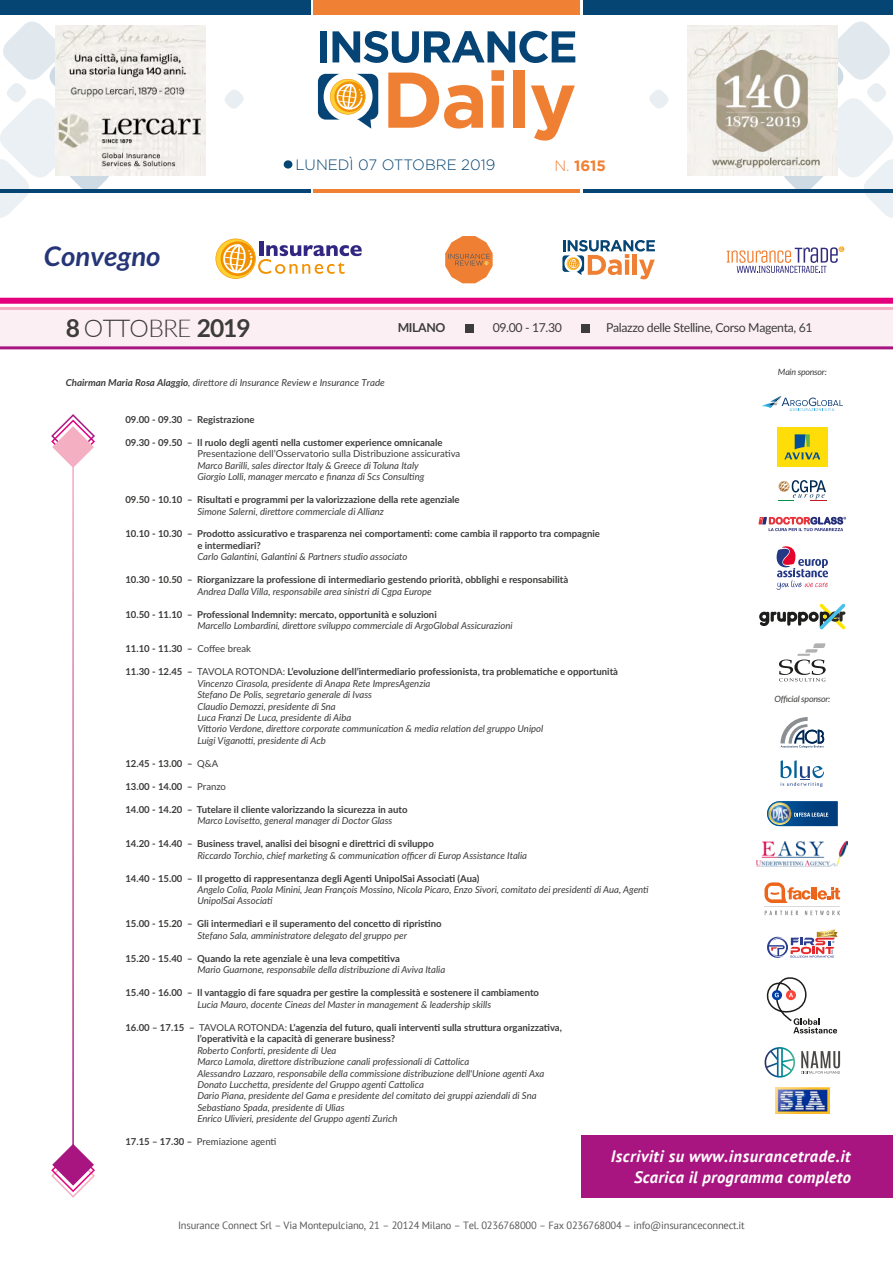
<style>
.page{position:relative;width:893px;height:1263px;background:#fff}
.page>*{position:absolute;margin:0;border:0;box-sizing:border-box;transform-origin:0 0}
.t1{font:italic 700 27px "Lato";color:#263577}
.t2{font:300 24.6px "Lato";letter-spacing:-.03em;color:#3c3c3b}
.t3{font:italic 700 16.5px "PT Sans";letter-spacing:.03em;color:#fff}
.t4{font:300 15px "Gotham";color:#054573}
.t5{font:700 15px "Gotham";color:#f08033}
.t6{font:12.3px "Lato";letter-spacing:-.03em;color:#3c3c3b}
.t7{font:700 12.3px "Lato";letter-spacing:-.03em;color:#3c3c3b}
.t8{font:10.5px "PT Sans";letter-spacing:-.02em;color:#575756}
.t9{font:italic 9.6px/11.4px "Lato";color:#3c3c3b}
.t10{font:700 9.6px/11.4px "Lato";color:#3c3c3b}
.t11{font:9.6px "Lato";color:#3c3c3b}
.t12{font:italic 8.7px "Lato";letter-spacing:-.025em;color:#3c3c3b}
.s1{font-weight:700}
.s2{font-weight:300}
.s3{font-weight:400}
.s4{font-weight:700;font-style:normal}
.s5{font-style:normal}
</style>
<div class="page">
<div style="left:583px;top:0;width:310px;height:15px;background:#054573"></div>
<div style="left:314px;top:0;width:266px;height:15px;background:#f08033"></div>
<hr style="left:583px;top:189px;width:310px;height:3px;background:#054573">
<hr style="left:314px;top:189px;width:266px;height:3px;background:#f08033">
<svg style="left:649px;top:90px;width:19px;height:19px"></svg>
<svg style="left:225px;top:90px;width:19px;height:19px"></svg>
<svg style="left:691px;top:21px;width:202px;height:197px"></svg>
<svg style="left:0;top:21px;width:202px;height:197px"></svg>
<svg style="left:318px;top:74px;width:60px;height:55px"></svg>
<svg style="left:388px;top:73px;width:95px;height:56px"></svg>
<svg style="left:491px;top:70px;width:13px;height:58px"></svg>
<div style="left:513px;top:70px;width:12px;height:58px;background:#ef7f32"></div>
<svg style="left:531px;top:85px;width:44px;height:56px"></svg>
<div style="left:320px;top:31px;width:7px;height:31px;background:#054474"></div>
<svg style="left:332px;top:31px;width:243px;height:32px"></svg>
<hr style="left:0;top:189px;width:310px;height:3px;background:#054573">
<div style="left:0;top:0;width:310px;height:15px;background:#054573"></div>
<div style="left:284px;top:160px;width:8px;height:9px;background:#054573;border-radius:50%"></div>
<img style="left:688px;top:26px;width:150px;height:150px">
<img style="left:55px;top:26px;width:150px;height:150px">
<div style="left:581px;top:1136px;width:312px;height:62px;background:#a91580"></div>
<svg style="left:216px;top:239px;width:146px;height:40px"></svg>
<div style="left:0;top:308px;width:893px;height:40px;background:#fceff3"></div>
<div style="left:581px;top:324px;width:8px;height:8px;background:#3c3c3b"></div>
<div style="left:465px;top:324px;width:8px;height:8px;background:#3c3c3b"></div>
<svg style="left:51px;top:1144px;width:44px;height:54px"></svg>
<svg style="left:51px;top:414px;width:44px;height:54px"></svg>
<hr style="left:0;top:307px;width:893px;height:3px;background:#f4afc3">
<hr style="left:0;top:346px;width:893px;height:3px;background:#a91580">
<div style="left:0;top:298px;width:893px;height:6px;background:#e5007e"></div>
<svg style="left:727px;top:246px;width:117px;height:27px"></svg>
<svg style="left:445px;top:236px;width:48px;height:47px"></svg>
<svg style="left:562px;top:240px;width:93px;height:39px"></svg>
<svg style="left:780px;top:717px;width:44px;height:31px"></svg>
<svg style="left:767px;top:801px;width:71px;height:25px;background:#386b96"></svg>
<div style="left:777px;top:427px;width:50px;height:39px;background:#ffdd08"></div>
<svg style="left:784px;top:434px;width:36px;height:25px"></svg>
<svg style="left:762px;top:396px;width:81px;height:15px"></svg>
<svg style="left:758px;top:517px;width:88px;height:14px"></svg>
<svg style="left:776px;top:546px;width:52px;height:44px"></svg>
<svg style="left:759px;top:604px;width:86px;height:25px"></svg>
<svg style="left:779px;top:643px;width:47px;height:38px"></svg>
<svg style="left:767px;top:930px;width:71px;height:28px"></svg>
<svg style="left:766px;top:977px;width:71px;height:56px"></svg>
<svg style="left:778px;top:480px;width:48px;height:21px"></svg>
<svg style="left:781px;top:760px;width:43px;height:27px"></svg>
<img style="left:757px;top:841px;width:91px;height:26px">
<svg style="left:764px;top:1047px;width:76px;height:31px"></svg>
<svg style="left:765px;top:911px;width:33px;height:4px"></svg>
<svg style="left:805px;top:911px;width:35px;height:4px"></svg>
<svg style="left:764px;top:882px;width:76px;height:21px"></svg>
<hr style="left:764px;top:906px;width:76px;height:1px;background:#dadada">
<img style="left:776px;top:1088px;width:53px;height:25px">
<h1 class="t1" style="left:44px;top:237px;width:118px">Convegno</h1>
<h2 class="t2" style="left:66px;top:311px;width:187px"><span class="s1">8</span> OTTOBRE <span class="s1">2019</span></h2>
<h3 class="t4" style="left:296px;top:157px;width:201px">LUNEDÌ 07 OTTOBRE 2019</h3>
<h3 class="t5" style="left:554px;top:157px;width:53px"><span class="s2">N.</span> 1615</h3>
<p class="t7" style="left:398px;top:318px;width:49px">MILANO</p>
<p class="t6" style="left:493px;top:319px;width:71px">09.00 - 17.30</p>
<p class="t6" style="left:606px;top:319px;width:208px">Palazzo delle Stelline, Corso Magenta, 61</p>
<p class="t12" style="left:778px;top:366px;width:50px">Main sponsor:</p>
<p class="t9" style="left:66px;top:377px;width:321px"><span class="s1">Chairman Maria Rosa Alaggio</span>, direttore di Insurance Review e Insurance Trade</p>
<p class="t10" style="left:125px;top:413px;width:131px">09.00 - 09.30 – Registrazione</p>
<p class="t10" style="left:125px;top:436px;width:319px">09.30 - 09.50 – Il ruolo degli agenti nella customer experience omnicanale</p>
<p class="t11" style="left:197px;top:447px;width:264px">Presentazione dell’Osservatorio sulla Distribuzione assicurativa</p>
<p class="t9" style="left:197px;top:459px;width:229px">Marco Barilli, sales director Italy &amp; Greece di Toluna Italy<br>Giorgio Lolli, manager mercato e finanza di Scs Consulting</p>
<p class="t10" style="left:125px;top:493px;width:336px">09.50 - 10.10 – Risultati e programmi per la valorizzazione della rete agenziale</p>
<p class="t9" style="left:197px;top:505px;width:188px">Simone Salerni, direttore commerciale di Allianz</p>
<p class="t10" style="left:197px;top:528px;width:404px;text-indent:-72px">10.10 - 10.30 – Prodotto assicurativo e trasparenza nei comportamenti: come cambia il rapporto tra compagnie e intermediari?</p>
<p class="t9" style="left:197px;top:551px;width:212px">Carlo Galantini, Galantini &amp; Partners studio associato</p>
<p class="t10" style="left:125px;top:574px;width:444px">10.30 - 10.50 – Riorganizzare la professione di intermediario gestendo priorità, obblighi e responsabilità</p>
<p class="t9" style="left:197px;top:585px;width:236px">Andrea Dalla Villa, responsabile area sinistri di Cgpa Europe</p>
<p class="t10" style="left:125px;top:608px;width:313px">10.50 - 11.10 – Professional Indemnity: mercato, opportunità e soluzioni</p>
<p class="t9" style="left:197px;top:620px;width:317px">Marcello Lombardini, direttore sviluppo commerciale di ArgoGlobal Assicurazioni</p>
<p class="t10" style="left:125px;top:642px;width:127px">11.10 - 11.30 – <span class="s3">Coffee break</span></p>
<p class="t9" style="left:197px;top:665px;width:422px;text-indent:-72px"><span class="s4">11.30 - 12.45 –</span> <span class="s5">TAVOLA ROTONDA:</span> <span class="s4">L’evoluzione dell’intermediario professionista, tra problematiche e opportunità </span>Vincenzo Cirasola, presidente di Anapa Rete ImpresAgenzia<br>Stefano De Polis, segretario generale di Ivass<br>Claudio Demozzi, presidente di Sna<br>Luca Franzi De Luca, presidente di Aiba<br>Vittorio Verdone, direttore corporate communication &amp; media relation del gruppo Unipol<br>Luigi Viganotti, presidente di Acb</p>
<p class="t10" style="left:125px;top:757px;width:95px">12.45 - 13.00 – <span class="s3">Q&amp;A</span></p>
<p class="t10" style="left:125px;top:780px;width:102px">13.00 - 14.00 – <span class="s3">Pranzo</span></p>
<p class="t10" style="left:125px;top:803px;width:284px">14.00 - 14.20 – Tutelare il cliente valorizzando la sicurezza in auto</p>
<p class="t9" style="left:197px;top:815px;width:197px">Marco Lovisetto, general manager di Doctor Glass</p>
<p class="t10" style="left:125px;top:837px;width:310px">14.20 - 14.40 – Business travel, analisi dei bisogni e direttrici di sviluppo</p>
<p class="t9" style="left:197px;top:849px;width:331px">Riccardo Torchio, chief marketing &amp; communication officer di Europ Assistance Italia</p>
<p class="t10" style="left:125px;top:872px;width:356px">14.40 - 15.00 – Il progetto di rappresentanza degli Agenti UnipolSai Associati (Aua)</p>
<p class="t9" style="left:197px;top:883px;width:453px">Angelo Colia, Paola Minini, Jean François Mossino, Nicola Picaro, Enzo Sivori, comitato dei presidenti di Aua, Agenti<br>UnipolSai Associati</p>
<p class="t10" style="left:125px;top:918px;width:318px">15.00 - 15.20 – Gli intermediari e il superamento del concetto di ripristino</p>
<p class="t9" style="left:197px;top:929px;width:211px">Stefano Sala, amministratore delegato del gruppo per</p>
<p class="t10" style="left:125px;top:952px;width:276px">15.20 - 15.40 – Quando la rete agenziale è una leva competitiva</p>
<p class="t9" style="left:197px;top:964px;width:249px">Mario Guarnone, responsabile della distribuzione di Aviva Italia</p>
<p class="t10" style="left:125px;top:986px;width:415px">15.40 - 16.00 – Il vantaggio di fare squadra per gestire la complessità e sostenere il cambiamento</p>
<p class="t9" style="left:197px;top:998px;width:295px">Lucia Mauro, docente Cineas del Master in management &amp; leadership skills</p>
<p class="t10" style="left:197px;top:1021px;width:366px;text-indent:-72px">16.00 – 17.15 – <span class="s3">TAVOLA ROTONDA:</span> L’agenzia del futuro, quali interventi sulla struttura organizzativa, l’operatività e la capacità di generare business?</p>
<p class="t9" style="left:197px;top:1044px;width:348px">Roberto Conforti, presidente di Uea<br>Marco Lamola, direttore distribuzione canali professionali di Cattolica<br>Alessandro Lazzaro, responsabile della commissione distribuzione dell'Unione agenti Axa Donato Lucchetta, presidente del Gruppo agenti Cattolica<br>Dario Piana, presidente del Gama e presidente del comitato dei gruppi aziendali di Sna Sebastiano Spada, presidente di Ulias<br>Enrico Ulivieri, presidente del Gruppo agenti Zurich</p>
<p class="t11" style="left:125px;top:1135px;width:153px"><span class="s1">17.15 – 17.30 –</span> Premiazione agenti</p>
<p class="t12" style="left:774px;top:693px;width:58px">Official sponsor:</p>
<h3 class="t3" style="left:611px;top:1146px;width:241px">Iscriviti su www.insurancetrade.it</h3>
<h3 class="t3" style="left:634px;top:1166px;width:218px">Scarica il programma completo</h3>
<p class="t8" style="left:178px;top:1219px;width:568px">Insurance Connect Srl – Via Montepulciano, 21 – 20124 Milano – Tel. 0236768000 – Fax 0236768004 – info@insuranceconnect.it</p>
</div>
